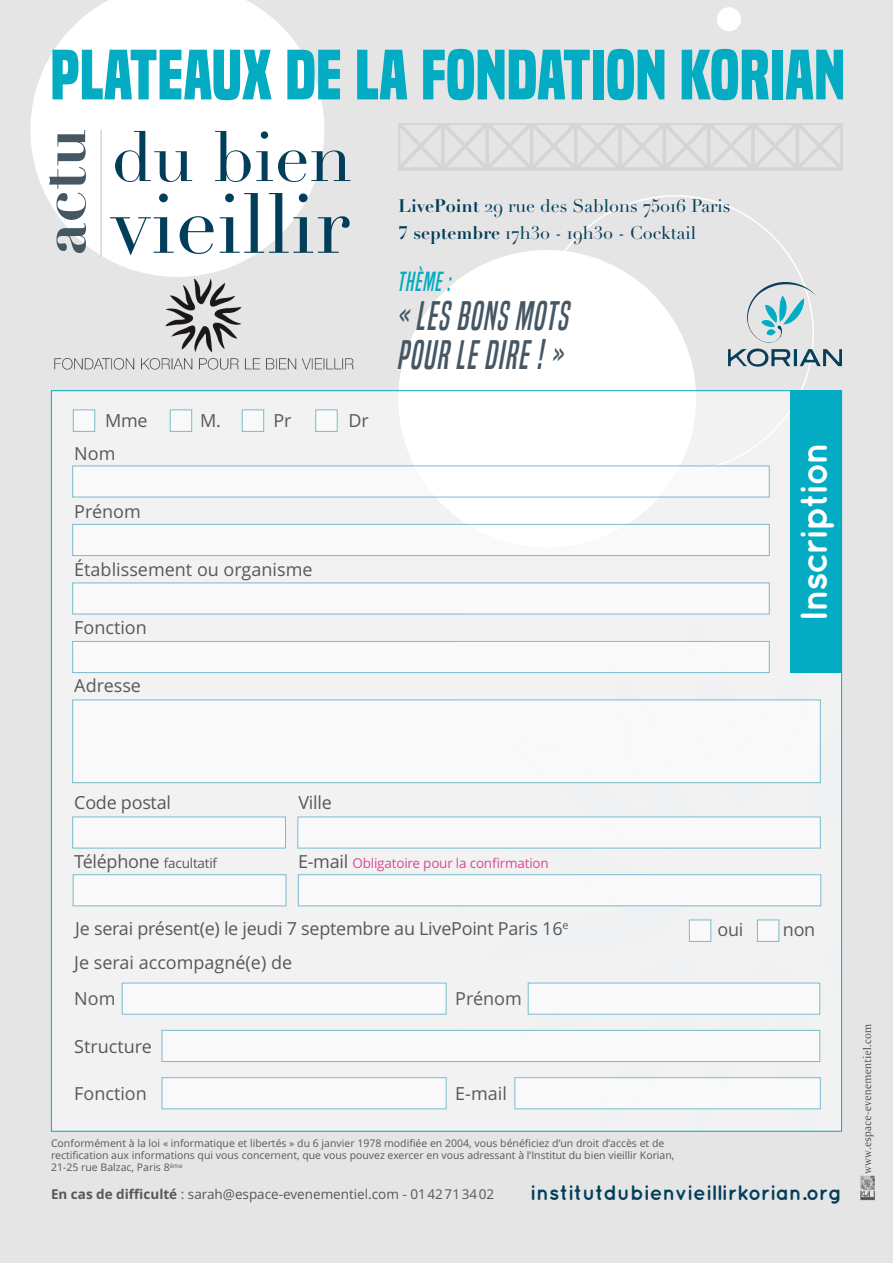
<style>
.page{position:relative;width:893px;height:1263px;background:#e6e5e5}
.page>*{position:absolute;margin:0;border:0;box-sizing:border-box;transform-origin:0 0}
.t1{font:82.95px "Didot";color:#023e5a}
.t2{font:69.45px "Didot";color:#023e5a}
.t3{font:700 65.7px "Built Titling Rg";color:#03acc2}
.t4{font:700 64.65px "Didot";color:#465764}
.t5{font:italic 38.1px/39px "Built Titling Rg";color:#465764}
.t6{font:700 37.65px "Quicksand";letter-spacing:-.05em;color:#fff}
.t7{font:italic 25.5px "Built Titling Rg";color:#03acc2}
.t8{font:700 21px "Quicksand";color:#023e5a}
.t9{font:18px/36.8px "Open Sans";color:#57585a}
.t10{font:18px/26.8px "Didot";color:#023e5a}
.t11{font:13.5px "Open Sans";color:#57585a}
.t12{font:13.5px "Open Sans";letter-spacing:-.015em;color:#d94a95}
.t13{font:10.5px/12px "Open Sans";color:#57585a}
.s1{font-weight:700}
.s2{font-size:18px}
.s3{font-size:18px;color:#57585a}
</style>
<div class="page">
<svg style="left:559px;top:195px;width:255px;height:195px"></svg>
<svg style="left:30px;top:0;width:294px;height:275px;fill:#fff"></svg>
<div style="left:398px;top:250px;width:298px;height:298px;background:#fff;border-radius:50%"></div>
<hr style="left:100px;top:130px;width:2px;height:126px;background:#d6d4d4">
<div style="left:717px;top:7px;width:24px;height:24px;background:#fff;border-radius:50%"></div>
<img style="left:54px;top:278px;width:300px;height:92px">
<img style="left:156px;top:275px;width:43px;height:2px">
<img style="left:860px;top:1024px;width:15px;height:177px">
<div style="left:53px;top:392px;width:738px;height:737px;background:#f1f2f1"></div>
<div style="left:461px;top:599px;width:379px;height:530px;background:#f1f2f1"></div>
<div style="left:791px;top:390px;width:51px;height:283px;background:#03acc2"></div>
<img style="left:691px;top:921px;width:18px;height:19px">
<div style="left:689px;top:919px;width:22px;height:23px;border:1px solid #7abcce"></div>
<img style="left:759px;top:921px;width:18px;height:19px">
<div style="left:758px;top:923px;width:20px;height:13px;background:#faf9f9"></div>
<div style="left:757px;top:919px;width:22px;height:23px;border:1px solid #7abcce"></div>
<div style="left:73px;top:391px;width:718px;height:164px;background:#f9f9f9"></div>
<div style="left:72px;top:524px;width:698px;height:32px;border:1px solid #7abcce"></div>
<div style="left:74px;top:584px;width:694px;height:28px;background:#f9f9f9"></div>
<div style="left:461px;top:599px;width:307px;height:13px;background:#faf9f9"></div>
<div style="left:72px;top:582px;width:698px;height:32px;border:1px solid #7abcce"></div>
<div style="left:73px;top:642px;width:388px;height:30px;background:#f9f9f9"></div>
<div style="left:461px;top:643px;width:307px;height:28px;background:#faf9f9"></div>
<div style="left:72px;top:641px;width:698px;height:32px;border:1px solid #7abcce"></div>
<div style="left:73px;top:817px;width:212px;height:31px;background:#f9f9f9"></div>
<div style="left:72px;top:816px;width:214px;height:32px;border:1px solid #7abcce"></div>
<div style="left:298px;top:817px;width:163px;height:31px;background:#f9f9f9"></div>
<div style="left:461px;top:818px;width:358px;height:28px;background:#faf9f9"></div>
<div style="left:297px;top:816px;width:524px;height:32px;border:1px solid #7abcce"></div>
<div style="left:74px;top:875px;width:212px;height:30px;background:#f9f9f9"></div>
<div style="left:73px;top:874px;width:213px;height:32px;border:1px solid #7abcce"></div>
<div style="left:123px;top:983px;width:323px;height:31px;background:#f9f9f9"></div>
<div style="left:122px;top:983px;width:324px;height:31px;border:1px solid #7abcce"></div>
<div style="left:530px;top:985px;width:288px;height:27px;background:#f9f9f9"></div>
<div style="left:528px;top:983px;width:292px;height:31px;border:1px solid #7abcce"></div>
<div style="left:162px;top:1031px;width:299px;height:30px;background:#f9f9f9"></div>
<div style="left:461px;top:1032px;width:357px;height:28px;background:#faf9f9"></div>
<div style="left:162px;top:1030px;width:658px;height:32px;border:1px solid #7abcce"></div>
<div style="left:516px;top:1079px;width:303px;height:28px;background:#faf9f9"></div>
<div style="left:514px;top:1077px;width:307px;height:32px;border:1px solid #7abcce"></div>
<div style="left:162px;top:1078px;width:284px;height:30px;background:#f9f9f9"></div>
<div style="left:162px;top:1077px;width:284px;height:32px;border:1px solid #7abcce"></div>
<div style="left:299px;top:875px;width:162px;height:30px;background:#f9f9f9"></div>
<div style="left:461px;top:876px;width:358px;height:28px;background:#faf9f9"></div>
<div style="left:298px;top:874px;width:523px;height:32px;border:1px solid #7abcce"></div>
<div style="left:73px;top:700px;width:388px;height:82px;background:#f9f9f9"></div>
<div style="left:461px;top:701px;width:358px;height:80px;background:#faf9f9"></div>
<div style="left:72px;top:699px;width:749px;height:84px;border:1px solid #7abcce"></div>
<svg style="left:805px;top:289px;width:11px;height:9px"></svg>
<h3 class="t3" style="left:50px;top:50px;width:796px">PLATEAUX DE LA FONDATION KORIAN</h3>
<h2 class="t2" style="left:111px;top:115px;width:242px">du bien</h2>
<h3 class="t4" style="left:22px;top:256px;width:130px;rotate:-90deg">actu</h3>
<h1 class="t1" style="left:111px;top:174px;width:239px">vieillir</h1>
<h3 class="t10" style="left:398px;top:192px;width:334px"><span class="s1">LivePoint</span> 29 rue des Sablons 75016 Paris<br><span class="s1">7 septembre</span> 17h30 - 19h30 - Cocktail</h3>
<h3 class="t9" style="left:105px;top:403px;width:44px">Mme</h3>
<h3 class="t9" style="left:200px;top:403px;width:22px">M.</h3>
<h3 class="t9" style="left:274px;top:403px;width:19px">Pr</h3>
<h3 class="t9" style="left:349px;top:403px;width:22px">Dr</h3>
<h3 class="t9" style="left:74px;top:435px;width:43px">Nom</h3>
<h3 class="t9" style="left:74px;top:493px;width:68px">Prénom</h3>
<h3 class="t9" style="left:74px;top:551px;width:240px">Établissement ou organisme</h3>
<h3 class="t9" style="left:74px;top:609px;width:74px">Fonction</h3>
<h3 class="t9" style="left:74px;top:667px;width:68px">Adresse</h3>
<h3 class="t7" style="left:398px;top:271px;width:56px">Thème :</h3>
<h3 class="t5" style="left:398px;top:300px;width:174px">« LES BONS MOTS<br>POUR LE DIRE ! »</h3>
<h3 class="t9" style="left:74px;top:785px;width:98px">Code postal</h3>
<h3 class="t9" style="left:299px;top:785px;width:35px">Ville</h3>
<p class="t11" style="left:74px;top:855px;width:144px"><span class="s2">Téléphone</span> facultatif</p>
<p class="t12" style="left:298px;top:855px;width:252px"><span class="s3">E-mail</span> Obligatoire pour la confirmation</p>
<h3 class="t9" style="left:75px;top:911px;width:495px">Je serai présent(e) le jeudi 7 septembre au LivePoint Paris 16<sup>e</sup></h3>
<h3 class="t9" style="left:74px;top:944px;width:219px">Je serai accompagné(e) de<br>Nom</h3>
<h3 class="t9" style="left:455px;top:981px;width:68px">Prénom</h3>
<h3 class="t9" style="left:74px;top:1028px;width:79px">Structure</h3>
<h3 class="t9" style="left:74px;top:1075px;width:74px">Fonction</h3>
<h3 class="t9" style="left:455px;top:1075px;width:53px">E-mail</h3>
<h3 class="t6" style="left:801px;top:622px;width:182px;rotate:-90deg">Inscription</h3>
<h3 class="t9" style="left:718px;top:911px;width:27px">oui</h3>
<h3 class="t9" style="left:783px;top:911px;width:34px">non</h3>
<p class="t13" style="left:51px;top:1137px;width:625px">Conformément à la loi « informatique et libertés » du 6 janvier 1978 modifiée en 2004, vous bénéficiez d’un droit d’accès et de rectification aux informations qui vous concernent, que vous pouvez exercer en vous adressant à l’Institut du bien vieillir Korian,<br>21-25 rue Balzac, Paris 8<sup>ème</sup></p>
<p class="t11" style="left:51px;top:1186px;width:445px"><span class="s1">En cas de difficulté</span> : sarah@espace-evenementiel.com - 01 42 71 34 02</p>
<h3 class="t8" style="left:530px;top:1185px;width:313px">institutdubienvieillirkorian.org</h3>
</div>
